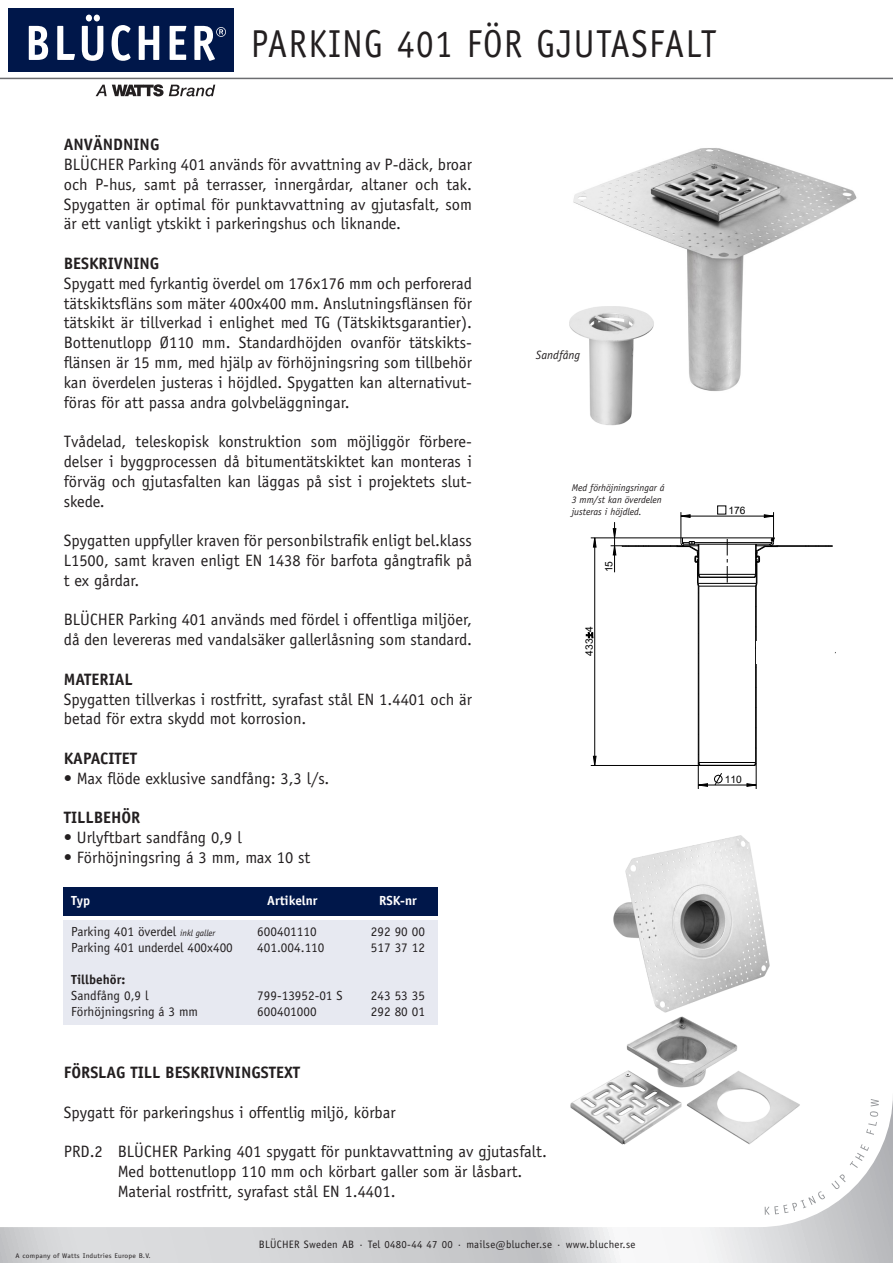
<style>
.page{position:relative;width:893px;height:1263px;background:#fff}
.page>*{position:absolute;margin:0;border:0;box-sizing:border-box;transform-origin:0 0}
.Normal{font:39px "Officina Sans";letter-spacing:.04em;color:#231f20;scale:.9 1}
.t1{font:16.5px/19.8px "Officina Sans";color:#231f20;text-align:justify}
.t2{font:700 16.5px "Officina Sans";color:#231f20}
.Subhead_2{font:13.2px "Officina Sans";color:#231f20}
.Subhead_2-2{font:700 13.2px "Officina Sans";color:#fff}
.Subhead_2-3{font:700 13.2px "Officina Sans";color:#231f20}
.t3{font:12px "Arial";color:#000}
.t4{font:italic 12px "Officina Sans";color:#231f20}
.Normal-2{font:10.8px "Officina Sans";letter-spacing:.03em;color:#231f20}
.t5{font:10.2px "Arial";color:#000}
.t6{font:italic 9.9px/11.9px "Officina Sans";color:#231f20}
.Normal-3{font:6.75px "Officina Sans";letter-spacing:.03em;color:#231f20;scale:1.11 1}
.t7{font:6.15px "Arial";color:#000}
.s1{font-style:italic;font-size:9px}
</style>
<div class="page">
<svg style="left:0;top:1098px;width:893px;height:165px"></svg>
<svg style="left:765px;top:1191px;width:60px;height:24px"></svg>
<svg style="left:831px;top:1174px;width:15px;height:15px"></svg>
<svg style="left:850px;top:1144px;width:19px;height:24px"></svg>
<svg style="left:866px;top:1099px;width:13px;height:36px"></svg>
<img style="left:696px;top:1098px;width:137px;height:65px">
<div style="left:9px;top:9px;width:225px;height:63px;background:#00174a"></div>
<svg style="left:96px;top:84px;width:119px;height:12px"></svg>
<svg style="left:29px;top:26px;width:19px;height:34px"></svg>
<svg style="left:57px;top:26px;width:18px;height:34px"></svg>
<svg style="left:112px;top:25px;width:19px;height:36px"></svg>
<svg style="left:139px;top:26px;width:20px;height:34px"></svg>
<svg style="left:170px;top:26px;width:16px;height:34px"></svg>
<svg style="left:194px;top:26px;width:32px;height:35px"></svg>
<svg style="left:82px;top:15px;width:21px;height:46px"></svg>
<hr style="left:0;top:78px;width:893px;height:1px;background:#6c6d70">
<img style="left:567px;top:835px;width:236px;height:315px">
<img style="left:573px;top:148px;width:284px;height:243px">
<div style="left:64px;top:920px;width:374px;height:105px;background:#e7e9f1"></div>
<div style="left:64px;top:888px;width:374px;height:28px;background:#00174a"></div>
<img style="left:569px;top:306px;width:85px;height:119px">
<svg style="left:585px;top:632px;width:8px;height:7px"></svg>
<svg style="left:593px;top:537px;width:4px;height:11px"></svg>
<svg style="left:593px;top:755px;width:4px;height:10px"></svg>
<svg style="left:612px;top:528px;width:5px;height:10px"></svg>
<div style="left:717px;top:506px;width:9px;height:8px;border:1px solid #000"></div>
<svg style="left:714px;top:773px;width:9px;height:12px"></svg>
<hr style="left:700px;top:765px;width:55px;height:1px;background:#000">
<hr style="left:699px;top:762px;width:57px;height:1px;background:#000">
<hr style="left:698px;top:586px;width:1px;height:176px;background:#000">
<hr style="left:755px;top:586px;width:1px;height:176px;background:#000">
<hr style="left:756px;top:586px;width:1px;height:176px;background:#000">
<hr style="left:699px;top:586px;width:57px;height:1px;background:#000">
<hr style="left:698px;top:583px;width:58px;height:1px;background:#000">
<hr style="left:700px;top:577px;width:55px;height:1px;background:#000">
<hr style="left:699px;top:574px;width:57px;height:1px;background:#000">
<hr style="left:622px;top:546px;width:54px;height:1px;background:#000">
<hr style="left:778px;top:546px;width:54px;height:1px;background:#000">
<hr style="left:622px;top:545px;width:76px;height:1px;background:#000">
<hr style="left:756px;top:545px;width:76px;height:1px;background:#000">
<hr style="left:684px;top:544px;width:86px;height:1px;background:#000">
<hr style="left:694px;top:542px;width:78px;height:1px;background:#000">
<hr style="left:681px;top:537px;width:92px;height:1px;background:#000">
<hr style="left:594px;top:538px;width:1px;height:227px;background:#000">
<hr style="left:698px;top:785px;width:58px;height:1px;background:#000">
<hr style="left:591px;top:765px;width:108px;height:1px;background:#000">
<hr style="left:614px;top:522px;width:1px;height:50px;background:#000">
<svg style="left:670px;top:512px;width:31px;height:75px"></svg>
<svg style="left:697px;top:761px;width:11px;height:28px"></svg>
<svg style="left:746px;top:761px;width:11px;height:28px"></svg>
<svg style="left:611px;top:545px;width:18px;height:11px"></svg>
<hr style="left:591px;top:538px;width:90px;height:1px;background:#000">
<hr style="left:681px;top:516px;width:92px;height:1px;background:#000">
<svg style="left:727px;top:539px;width:1px;height:44px"></svg>
<svg style="left:755px;top:640px;width:2px;height:15px"></svg>
<svg style="left:753px;top:512px;width:56px;height:75px"></svg>
<img style="left:776px;top:518px;width:33px;height:22px">
<p class="Normal" style="left:251px;top:21px;width:519px">PARKING 401 FÖR GJUTASFALT</p>
<p class="t2" style="left:64px;top:134px;width:97px">ANVÄNDNING</p>
<p class="t1" style="left:64px;top:154px;width:410px">BLÜCHER Parking 401 används för avvattning av P-däck, broar och P-hus, samt på terrasser, innergårdar, altaner och tak.<br>Spygatten är optimal för punktavvattning av gjutasfalt, som är ett vanligt ytskikt i parkeringshus och liknande.</p>
<p class="t2" style="left:64px;top:253px;width:97px">BESKRIVNING</p>
<p class="t1" style="left:64px;top:273px;width:410px">Spygatt med fyrkantig överdel om 176x176 mm och perforerad tätskiktsfläns som mäter 400x400 mm. Anslutningsflänsen för tätskikt är tillverkad i enlighet med TG (Tätskiktsgarantier).<br>Bottenutlopp Ø110 mm. Standardhöjden ovanför tätskikts&shy;flänsen är 15 mm, med hjälp av förhöjningsring som tillbehör kan överdelen justeras i höjdled. Spygatten kan alternativut&shy;föras för att passa andra golvbeläggningar.</p>
<p class="t1" style="left:64px;top:432px;width:410px">Tvådelad, teleskopisk konstruktion som möjliggör förbere&shy;delser i byggprocessen då bitumentätskiktet kan monteras i förväg och gjutasfalten kan läggas på sist i projektets slut&shy;skede.</p>
<p class="t1" style="left:64px;top:531px;width:410px">Spygatten uppfyller kraven för personbilstrafik enligt bel.klass L1500, samt kraven enligt EN 1438 för barfota gångtrafik på t ex gårdar.</p>
<p class="t1" style="left:64px;top:610px;width:410px">BLÜCHER Parking 401 används med fördel i offentliga miljöer, då den levereras med vandalsäker gallerlåsning som standard.</p>
<p class="t2" style="left:64px;top:669px;width:71px">MATERIAL</p>
<p class="t1" style="left:64px;top:689px;width:410px">Spygatten tillverkas i rostfritt, syrafast stål EN 1.4401 och är betad för extra skydd mot korrosion.</p>
<p class="t2" style="left:64px;top:748px;width:75px">KAPACITET</p>
<p class="t1" style="left:64px;top:768px;width:267px">• Max flöde exklusive sandfång: 3,3 l/s.</p>
<p class="t2" style="left:64px;top:807px;width:78px">TILLBEHÖR</p>
<p class="t1" style="left:64px;top:828px;width:179px">• Urlyftbart sandfång 0,9 l</p>
<p class="t1" style="left:64px;top:847px;width:248px">• Förhöjningsring á 3 mm, max 10 st</p>
<p class="Subhead_2-2" style="left:71px;top:892px;width:21px">Typ</p>
<p class="Subhead_2-2" style="left:267px;top:892px;width:52px">Artikelnr</p>
<p class="Subhead_2-2" style="left:379px;top:892px;width:39px">RSK-nr</p>
<p class="Subhead_2" style="left:71px;top:924px;width:146px">Parking 401 överdel <span class="s1">inkl galler</span></p>
<p class="Subhead_2" style="left:257px;top:924px;width:61px">600401110</p>
<p class="Subhead_2" style="left:371px;top:924px;width:56px">292 90 00</p>
<p class="Subhead_2" style="left:71px;top:940px;width:163px">Parking 401 underdel 400x400</p>
<p class="Subhead_2" style="left:257px;top:940px;width:69px">401.004.110</p>
<p class="Subhead_2" style="left:371px;top:940px;width:56px">517 37 12</p>
<p class="Subhead_2-3" style="left:71px;top:971px;width:56px">Tillbehör:</p>
<p class="Subhead_2" style="left:71px;top:987px;width:79px">Sandfång 0,9 l</p>
<p class="Subhead_2" style="left:257px;top:987px;width:87px">799-13952-01 S</p>
<p class="Subhead_2" style="left:371px;top:987px;width:56px">243 53 35</p>
<p class="Subhead_2" style="left:71px;top:1003px;width:128px">Förhöjningsring á 3 mm</p>
<p class="Subhead_2" style="left:257px;top:1003px;width:61px">600401000</p>
<p class="Subhead_2" style="left:371px;top:1003px;width:56px">292 80 01</p>
<p class="t4" style="left:536px;top:348px;width:46px">Sandfång</p>
<p class="t6" style="left:572px;top:482px;width:94px">Med förhöjningsringar á<br>3 mm/st kan överdelen justeras i höjdled.</p>
<p class="t5" style="left:602px;top:572px;width:13px;rotate:-90deg">15</p>
<p class="t5" style="left:582px;top:656px;width:31px;rotate:-90deg">433 4</p>
<p class="t2" style="left:64px;top:1062px;width:238px">FÖRSLAG TILL BESKRIVNINGSTEXT</p>
<p class="t1" style="left:64px;top:1102px;width:333px">Spygatt för parkeringshus i offentlig miljö, körbar</p>
<p class="t1" style="left:64px;top:1142px;width:485px">PRD.2 BLÜCHER Parking 401 spygatt för punktavvattning av gjutasfalt.</p>
<p class="t1" style="left:118px;top:1162px;width:406px">Med bottenutlopp 110 mm och körbart galler som är låsbart.</p>
<p class="t1" style="left:118px;top:1181px;width:279px">Material rostfritt, syrafast stål EN 1.4401.</p>
<p class="t7" style="left:432px;top:1146px;width:97px">Not stated tolerances according to:</p>
<p class="t3" style="left:432px;top:1152px;width:85px">DS/ISO 2768-C</p>
<p class="t7" style="left:432px;top:1166px;width:50px">Materiale/Material</p>
<p class="Normal-3" style="left:15px;top:1252px;width:123px">A company of Watts Indutries Europe B.V.</p>
<p class="Normal-2" style="left:259px;top:1238px;width:378px">BLÜCHER Sweden AB · Tel 0480-44 47 00 · mailse@blucher.se · www.blucher.se</p>
<p class="t5" style="left:728px;top:503px;width:19px">176</p>
<p class="t5" style="left:725px;top:772px;width:19px">110</p>
</div>
